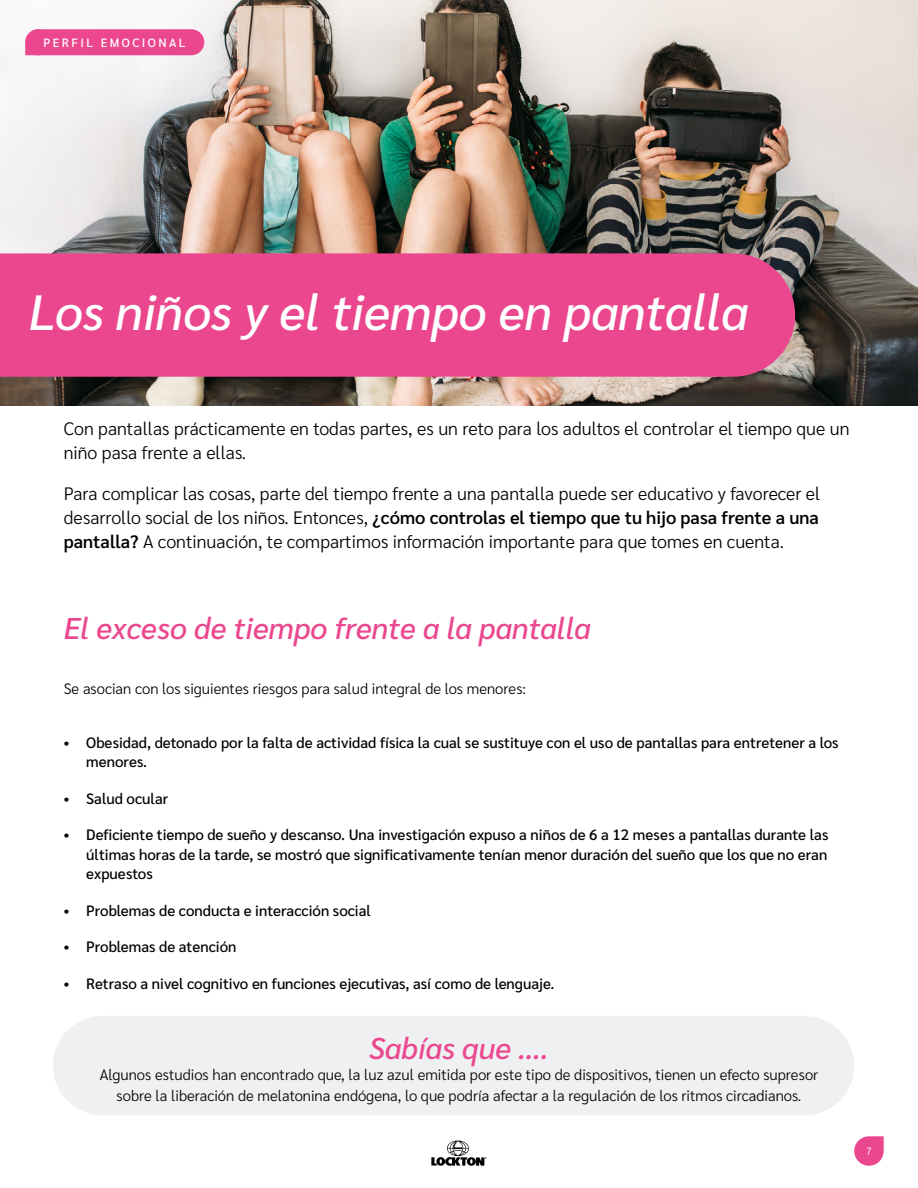
<style>
.page{position:relative;width:918px;height:1188px;background:#fff}
.page>*{position:absolute;margin:0;border:0;box-sizing:border-box;transform-origin:0 0}
.t1{font:italic 500 49.5px "Sarabun";color:#fff}
.t2{font:italic 500 30px "Sarabun";color:#eb478f}
.t3{font:300 18px/24px "Sarabun";color:#000}
.t4{font:500 15px/19.5px "Sarabun";color:#000}
.t5{font:300 15px/21px "Sarabun";color:#000;text-align:center}
.t6{font:500 12px "Sarabun";letter-spacing:.2em;color:#fff}
.t7{font:300 10.5px "Sarabun";color:#fff}
.s1{font-weight:600}
</style>
<div class="page">
<svg style="left:431px;top:1140px;width:56px;height:26px"></svg>
<div style="left:53px;top:1016px;width:801px;height:99px;background:#eff0f2;border-radius:50px"></div>
<img style="left:0;top:0;width:918px;height:405px">
<div style="left:0;top:253px;width:795px;height:124px;background:#eb478f"></div>
<div style="left:25px;top:29px;width:179px;height:26px;background:#eb478f;border-radius:13px"></div>
<svg style="left:25px;top:29px;width:26px;height:26px"></svg>
<svg style="left:854px;top:1136px;width:30px;height:30px"></svg>
<p class="t6" style="left:43px;top:36px;width:143px">PERFIL EMOCIONAL</p>
<h1 class="t1" style="left:29px;top:284px;width:721px">Los niños y el tiempo en pantalla</h1>
<p class="t3" style="left:64px;top:417px;width:787px">Con pantallas prácticamente en todas partes, es un reto para los adultos el controlar el tiempo que un niño pasa frente a ellas.</p>
<p class="t3" style="left:64px;top:482px;width:758px;text-align:justify">Para complicar las cosas, parte del tiempo frente a una pantalla puede ser educativo y favorecer el desarrollo social de los niños. Entonces, <span class="s1">¿cómo controlas el tiempo que tu hijo pasa frente a una pantalla?</span> A continuación, te compartimos información importante para que tomes en cuenta.</p>
<h2 class="t2" style="left:64px;top:611px;width:529px">El exceso de tiempo frente a la pantalla</h2>
<p class="t5" style="left:64px;top:679px;width:464px">Se asocian con los siguientes riesgos para salud integral de los menores:</p>
<p class="t4" style="left:86px;top:733px;width:754px;text-indent:-22px">• Obesidad, detonado por la falta de actividad física la cual se sustituye con el uso de pantallas para entretener a los menores.</p>
<p class="t4" style="left:64px;top:789px;width:106px">• Salud ocular</p>
<p class="t4" style="left:86px;top:825px;width:744px;text-align:justify;text-indent:-22px">• Deficiente tiempo de sueño y descanso. Una investigación expuso a niños de 6 a 12 meses a pantallas durante las últimas horas de la tarde, se mostró que significativamente tenían menor duración del sueño que los que no eran expuestos</p>
<p class="t4" style="left:64px;top:901px;width:309px">• Problemas de conducta e interacción social</p>
<p class="t4" style="left:64px;top:937px;width:174px">• Problemas de atención</p>
<p class="t4" style="left:64px;top:974px;width:492px">• Retraso a nivel cognitivo en funciones ejecutivas, así como de lenguaje.</p>
<h2 class="t2" style="left:369px;top:1032px;width:181px">Sabías que ….</h2>
<p class="t5" style="left:100px;top:1065px;width:720px">Algunos estudios han encontrado que, la luz azul emitida por este tipo de dispositivos, tienen un efecto supresor sobre la liberación de melatonina endógena, lo que podría afectar a la regulación de los ritmos circadianos.</p>
<p class="t7" style="left:866px;top:1145px;width:7px">7</p>
</div>
